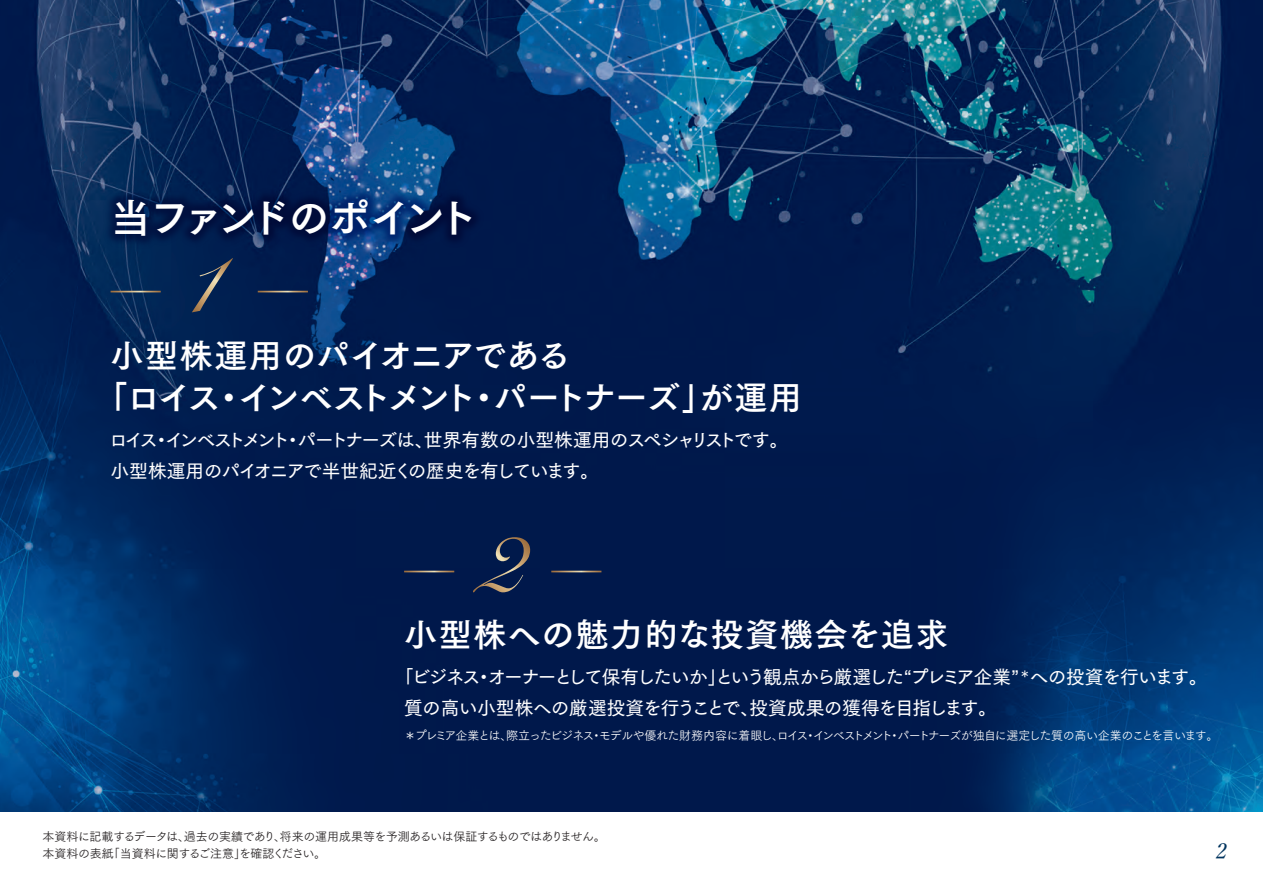
<style>
.page{position:relative;width:1263px;height:893px;background:#fff}
.page>*{position:absolute;margin:0;border:0;box-sizing:border-box;transform-origin:0 0}
.t1{font:40.5px "Tsuku Go Pro B";letter-spacing:-.14em;color:#fff}
.t2{font:33px/42.5px "Tsuku Go Pro B";letter-spacing:-.03em;color:#fff}
.t3{font:33px "Tsuku Go Pro B";letter-spacing:.05em;color:#fff}
.t4{font:italic 500 21.3px "Yu Min";color:#00345e}
.t5{font:18.75px/30.5px "Tsuku Go Pro D";letter-spacing:-.07em;color:#fff}
.t6{font:18.75px/30.5px "Tsuku Go Pro D";letter-spacing:-.09em;color:#fff}
.t7{font:12px "Tsuku Go Pro R";letter-spacing:-.075em;color:#fff}
.t8{font:12px/17px "Tsuku Go Pro R";letter-spacing:-.04em;color:#231f20}
</style>
<div class="page">
<img style="left:0;top:0;width:1263px;height:811px">
<img style="left:49px;top:133px;width:488px;height:171px">
<hr style="left:111px;top:291px;width:50px;height:1px;background:#fff">
<hr style="left:258px;top:291px;width:50px;height:1px;background:#fff">
<svg style="left:192px;top:258px;width:41px;height:54px"></svg>
<hr style="left:404px;top:571px;width:50px;height:1px;background:#fff">
<hr style="left:551px;top:571px;width:50px;height:1px;background:#fff">
<svg style="left:473px;top:537px;width:57px;height:55px"></svg>
<h1 class="t1" style="left:111px;top:183px;width:368px">当ファンドのポイント</h1>
<h2 class="t2" style="left:95px;top:330px;width:709px;text-indent:16px">小型株運用のパイオニアである<br>「ロイス・インベストメント・パートナーズ」が運用</h2>
<p class="t6" style="left:109px;top:423px;width:680px">ロイス・インベストメント・パートナーズは、世界有数の小型株運用のスペシャリストです。小型株運用のパイオニアで半世紀近くの歴史を有しています。</p>
<h2 class="t3" style="left:404px;top:606px;width:546px">小型株への魅力的な投資機会を追求</h2>
<p class="t5" style="left:404px;top:660px;width:805px;text-indent:-9px">「ビジネス・オーナーとして保有したいか」という観点から厳選した“プレミア企業”<sup>＊</sup>への投資を行います。質の高い小型株への厳選投資を行うことで、投資成果の獲得を目指します。</p>
<p class="t7" style="left:404px;top:725px;width:816px">＊プレミア企業とは、際立ったビジネス・モデルや優れた財務内容に着眼し、ロイス・インベストメント・パートナーズが独自に選定した質の高い企業のことを言います。</p>
<p class="t8" style="left:43px;top:826px;width:565px">本資料に記載するデータは、過去の実績であり、将来の運用成果等を予測あるいは保証するものではありません。本資料の表紙「当資料に関するご注意」を確認ください。</p>
<p class="t4" style="left:1215px;top:831px;width:18px">2</p>
</div>
